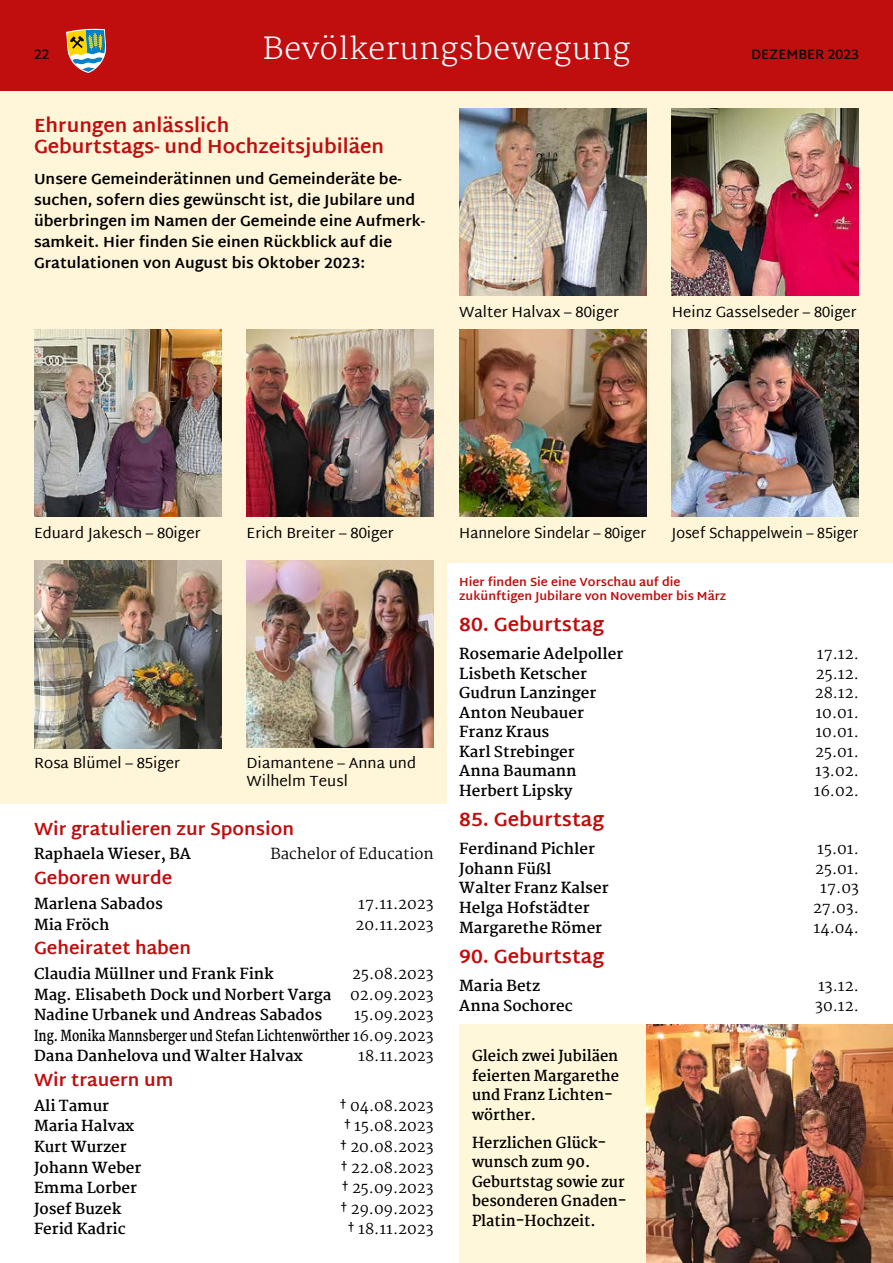
<style>
.page{position:relative;width:893px;height:1263px;background:#fff}
.page>*{position:absolute;margin:0;border:0;box-sizing:border-box;transform-origin:0 0}
.t1{font:200 30px "Martel";letter-spacing:.02em;color:#fff}
.t2{font:700 19.5px/21px "Martel Sans";color:#c00d0e}
.t3{font:700 18px "Martel Sans";color:#c00d0e}
.t4{font:700 15px/20.5px "Martel";color:#000;text-align:justify}
.t5{font:15px "Martel";color:#000}
.t6{font:700 15px/21px "Martel Sans";color:#000}
.t7{font:700 15px/19.5px "Martel";color:#000;scale:.96 1}
.t8{font:15px/18px "Martel Sans";color:#000}
.t9{font:700 15px/20.5px "Martel";color:#000;text-align:justify;scale:.78 1}
.t10{font:15px "Martel Sans";color:#000;scale:.96 1}
.t11{font:15px "Martel Sans";color:#000;scale:.95 1}
.t12{font:600 13.5px "Martel Sans";color:#000}
.t13{font:700 12px/14.4px "Martel Sans";color:#c00d0e}
.s1{font-weight:400}
</style>
<div class="page">
<div style="left:459px;top:1024px;width:247px;height:239px;background:#fff7d9"></div>
<div style="left:0;top:0;width:893px;height:93px;background:#c00d0e"></div>
<svg style="left:66px;top:28px;width:40px;height:45px"></svg>
<div style="left:0;top:553px;width:446px;height:251px;background:#fff5d8"></div>
<div style="left:0;top:91px;width:893px;height:472px;background:#fff5d8"></div>
<img style="left:459px;top:108px;width:187px;height:188px">
<img style="left:459px;top:330px;width:187px;height:187px">
<img style="left:34px;top:330px;width:187px;height:187px">
<img style="left:34px;top:561px;width:187px;height:187px">
<img style="left:672px;top:108px;width:187px;height:188px">
<img style="left:672px;top:330px;width:187px;height:187px">
<img style="left:247px;top:330px;width:187px;height:187px">
<img style="left:247px;top:560px;width:187px;height:187px">
<img style="left:646px;top:1024px;width:247px;height:239px">
<p class="t12" style="left:34px;top:47px;width:17px">22</p>
<h1 class="t1" style="left:263px;top:31px;width:369px">Bevölkerungsbewegung</h1>
<h2 class="t2" style="left:34px;top:114px;width:352px">Ehrungen anlässlich<br>Geburtstags- und Hochzeitsjubiläen</h2>
<p class="t6" style="left:34px;top:168px;width:393px">Unsere Gemeinderätinnen und Gemeinderäte be&shy;suchen, sofern dies gewünscht ist, die Jubilare und überbringen im Namen der Gemeinde eine Aufmerk&shy;samkeit. Hier finden Sie einen Rückblick auf die Gratulationen von August bis Oktober 2023:</p>
<p class="t8" style="left:459px;top:302px;width:161px">Walter Halvax – 80iger</p>
<p class="t12" style="left:751px;top:47px;width:109px">DEZEMBER 2023</p>
<p class="t8" style="left:672px;top:302px;width:186px">Heinz Gasselseder – 80iger</p>
<p class="t8" style="left:34px;top:524px;width:168px">Eduard Jakesch – 80iger</p>
<p class="t10" style="left:459px;top:524px;width:196px">Hannelore Sindelar – 80iger</p>
<p class="t8" style="left:247px;top:524px;width:149px">Erich Breiter – 80iger</p>
<p class="t11" style="left:672px;top:524px;width:198px">Josef Schappelwein – 85iger</p>
<p class="t8" style="left:247px;top:754px;width:171px">Diamantene – Anna und<br>Wilhelm Teusl</p>
<p class="t3" style="left:34px;top:818px;width:261px">Wir gratulieren zur Sponsion</p>
<p class="t4" style="left:34px;top:844px;width:159px">Raphaela Wieser, BA</p>
<p class="t5" style="left:270px;top:845px;width:165px">Bachelor of Education</p>
<p class="t3" style="left:34px;top:867px;width:140px">Geboren wurde</p>
<p class="t4" style="left:34px;top:893px;width:130px">Marlena Sabados</p>
<p class="t5" style="left:358px;top:895px;width:77px">17.11.2023</p>
<p class="t4" style="left:34px;top:914px;width:77px">Mia Fröch</p>
<p class="t5" style="left:355px;top:915px;width:80px">20.11.2023</p>
<p class="t3" style="left:34px;top:937px;width:159px">Geheiratet haben</p>
<p class="t4" style="left:34px;top:964px;width:241px">Claudia Müllner und Frank Fink</p>
<p class="t8" style="left:34px;top:754px;width:148px">Rosa Blümel – 85iger</p>
<p class="t4" style="left:34px;top:964px;width:401px;text-indent:318px"><span class="s1">25.08.2023<br></span>Mag. Elisabeth Dock und Norbert Varga <span class="s1">02.09.2023<br></span>Nadine Urbanek und Andreas Sabados</p>
<p class="t9" style="left:34px;top:1005px;width:514px;text-indent:320px"><span class="s1">15.09.2023<br></span>Ing. Monika Mannsberger und Stefan Lichtenwörther <span class="s1">16.09.2023<br></span>Dana Danhelova und Walter Halvax</p>
<p class="t5" style="left:358px;top:1047px;width:77px">18.11.2023</p>
<p class="t3" style="left:34px;top:1069px;width:141px">Wir trauern um</p>
<p class="t4" style="left:34px;top:1095px;width:77px">Ali Tamur</p>
<p class="t5" style="left:340px;top:1097px;width:95px">† 04.08.2023</p>
<p class="t4" style="left:34px;top:1116px;width:102px">Maria Halvax</p>
<p class="t5" style="left:344px;top:1117px;width:91px">† 15.08.2023</p>
<p class="t4" style="left:34px;top:1136px;width:94px">Kurt Wurzer</p>
<p class="t5" style="left:340px;top:1138px;width:95px">† 20.08.2023</p>
<p class="t4" style="left:34px;top:1157px;width:109px">Johann Weber</p>
<p class="t5" style="left:341px;top:1158px;width:94px">† 22.08.2023</p>
<p class="t4" style="left:34px;top:1178px;width:105px">Emma Lorber</p>
<p class="t5" style="left:342px;top:1179px;width:93px">† 25.09.2023</p>
<p class="t4" style="left:34px;top:1198px;width:89px">Josef Buzek</p>
<p class="t5" style="left:340px;top:1200px;width:95px">† 29.09.2023</p>
<p class="t4" style="left:34px;top:1219px;width:93px">Ferid Kadric</p>
<p class="t5" style="left:348px;top:1220px;width:87px">† 18.11.2023</p>
<p class="t13" style="left:459px;top:575px;width:269px">Hier finden Sie eine Vorschau auf die zukünftigen Jubilare von November bis März</p>
<h2 class="t2" style="left:459px;top:614px;width:146px">80. Geburtstag</h2>
<p class="t4" style="left:459px;top:644px;width:165px">Rosemarie Adelpoller</p>
<p class="t5" style="left:817px;top:645px;width:44px">17.12.</p>
<p class="t4" style="left:459px;top:663px;width:129px">Lisbeth Ketscher</p>
<p class="t5" style="left:816px;top:665px;width:45px">25.12.</p>
<p class="t4" style="left:459px;top:683px;width:139px">Gudrun Lanzinger</p>
<p class="t5" style="left:815px;top:684px;width:46px">28.12.</p>
<p class="t4" style="left:459px;top:702px;width:126px">Anton Neubauer</p>
<p class="t5" style="left:815px;top:704px;width:45px">10.01.</p>
<p class="t4" style="left:459px;top:722px;width:92px">Franz Kraus</p>
<p class="t5" style="left:815px;top:723px;width:45px">10.01.</p>
<p class="t4" style="left:459px;top:741px;width:117px">Karl Strebinger</p>
<p class="t5" style="left:815px;top:743px;width:45px">25.01.</p>
<p class="t4" style="left:459px;top:761px;width:119px">Anna Baumann</p>
<p class="t5" style="left:815px;top:762px;width:45px">13.02.</p>
<p class="t4" style="left:459px;top:780px;width:115px">Herbert Lipsky</p>
<p class="t5" style="left:814px;top:782px;width:47px">16.02.</p>
<h2 class="t2" style="left:459px;top:809px;width:146px">85. Geburtstag</h2>
<p class="t4" style="left:459px;top:839px;width:137px">Ferdinand Pichler</p>
<p class="t5" style="left:817px;top:840px;width:43px">15.01.</p>
<p class="t4" style="left:459px;top:858px;width:94px">Johann Füßl</p>
<p class="t5" style="left:815px;top:860px;width:45px">25.01.</p>
<p class="t4" style="left:459px;top:878px;width:151px">Walter Franz Kalser</p>
<p class="t5" style="left:820px;top:879px;width:40px">17.03</p>
<p class="t4" style="left:459px;top:897px;width:132px">Helga Hofstädter</p>
<p class="t5" style="left:813px;top:899px;width:47px">27.03.</p>
<p class="t4" style="left:459px;top:917px;width:144px">Margarethe Römer</p>
<p class="t5" style="left:814px;top:918px;width:47px">14.04.</p>
<h2 class="t2" style="left:459px;top:946px;width:146px">90. Geburtstag</h2>
<p class="t4" style="left:459px;top:976px;width:82px">Maria Betz</p>
<p class="t5" style="left:818px;top:977px;width:42px">13.12.</p>
<p class="t4" style="left:459px;top:995px;width:115px">Anna Sochorec</p>
<p class="t5" style="left:815px;top:997px;width:45px">30.12.</p>
<p class="t7" style="left:472px;top:1046px;width:155px">Gleich zwei Jubiläen feierten Margarethe und Franz Lichten&shy;wörther.</p>
<p class="t7" style="left:472px;top:1132px;width:163px">Herzlichen Glück&shy;wunsch zum 90.<br>Geburtstag sowie zur besonderen Gnaden-<br>Platin-Hochzeit.</p>
</div>
